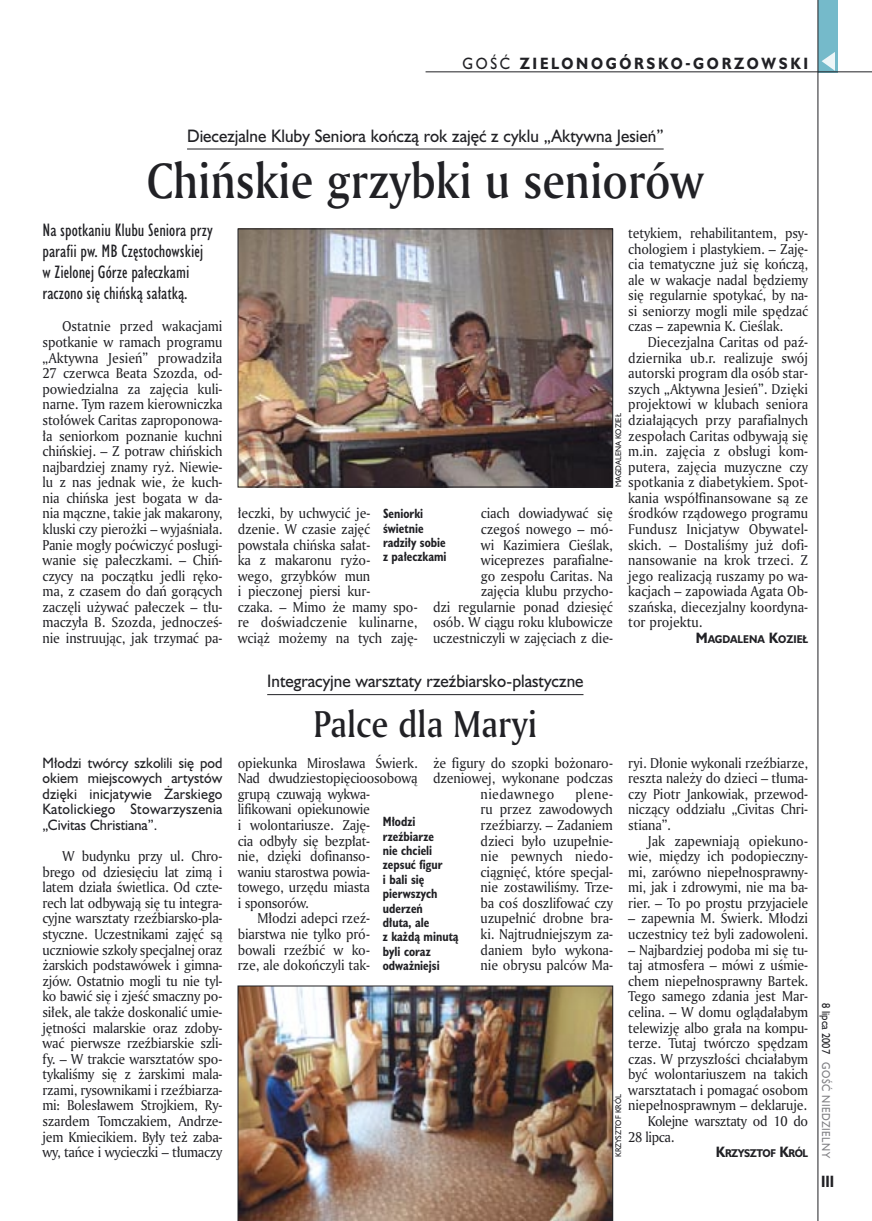
<style>
.page{position:relative;width:872px;height:1221px;background:#fff}
.page>*{position:absolute;margin:0;border:0;box-sizing:border-box;transform-origin:0 0}
._05a_tytyl_AmMd_32_pt{font:48px "Amerigo Md PL";color:#212125;scale:.9 1}
._05-9_tytyl_AmMd_24_pt{font:36px "Amerigo Md PL";color:#212125;scale:.9 1}
._06-4_lead_lokal_HuCn_11_pt{font:16.5px/21px "Humanst 521 Cn PL";color:#212125}
._04-3_nadtytul_lokal{font:16.5px "Humanst 521 PL";color:#212125;scale:.94 1}
._15b_temat_prawo{font:700 15px "Humanst 521 PL";letter-spacing:.2em;color:#212125;scale:.9 1}
._17_pagina_prawa{font:700 15px "Humanst 521 Cn PL";color:#212125;scale:.94 1}
._01_body_tekst{font:13.8px/15.6px "Amerigo PL";letter-spacing:-.01em;color:#212125;text-align:justify;scale:.94 1}
._06-5_lead_lokal_maly_Hu_9_pt{font:13.8px/15.6px "Humanst 521 PL";letter-spacing:.025em;color:#212125;text-align:justify;scale:.94 1}
._01_body_tekst-2{font:13.8px/15.6px "Amerigo PL";letter-spacing:-.03em;color:#212125;scale:.94 1}
._01_body_tekst-3{font:13.8px "Amerigo PL";letter-spacing:.025em;color:#212125;scale:.94 1}
._09_podpis_zdjecia_HuCnB{font:700 12.3px/14.4px "Humanst 521 Cn PL";color:#212125;scale:.94 1}
._19a_data_prawa_GOSC{font:10.5px "Humanst 521 PL";letter-spacing:.05em;color:#7f7f83;scale:.9 1}
._19_data_prawa{font:10.5px "Humanst 521 PL";color:#212125;scale:.9 1}
._12a_autor_na_koncu_HuBd{font:700 10.35px "Humanst 521 PL";letter-spacing:-.015em;color:#212125;scale:.9 1}
._12a_autor_na_koncu_HuBd-2{font:700 10.35px "Humanst 521 PL";letter-spacing:-.04em;color:#212125;scale:.9 1}
._09a_autor_zdjecia_Hu_5_pt{font:7.5px "Humanst 521 PL";color:#212125;scale:.94 1}
.s1{font-weight:400}
.s2{font-size:13.8px}
</style>
<div class="page">
<div style="left:818px;top:0;width:19px;height:72px;background:#75baca"></div>
<hr style="left:817px;top:0;width:1px;height:1220px;background:#212125">
<svg style="left:821px;top:52px;width:14px;height:19px"></svg>
<hr style="left:425px;top:72px;width:447px;height:1px;background:#212125">
<hr style="left:187px;top:149px;width:476px;height:1px;background:#212125">
<hr style="left:267px;top:694px;width:316px;height:1px;background:#212125">
<img style="left:240px;top:231px;width:371px;height:254px">
<div style="left:238px;top:229px;width:375px;height:258px;border:1px solid #212125"></div>
<img style="left:238px;top:985px;width:375px;height:235px">
<p class="_15b_temat_prawo" style="left:462px;top:53px;width:385px"><span class="s1">GOŚĆ</span> ZIELONOGÓRSKO-GORZOWSKI</p>
<p class="_04-3_nadtytul_lokal" style="left:187px;top:124px;width:508px">Diecezjalne Kluby Seniora kończą rok zajęć z cyklu „Aktywna Jesień”</p>
<p class="_05a_tytyl_AmMd_32_pt" style="left:147px;top:148px;width:620px">Chińskie grzybki u seniorów</p>
<p class="_06-4_lead_lokal_HuCn_11_pt" style="left:43px;top:219px;width:172px">Na spotkaniu Klubu Seniora przy parafii pw. MB Częstochowskiej w Zielonej Górze pałeczkami raczono się chińską sałatką.</p>
<p class="_01_body_tekst" style="left:43px;top:318px;width:193px;text-indent:20px">Ostatnie przed wakacjami spotkanie w ramach programu „Aktywna Jesień” prowadziła 27 czerwca Beata Szozda, od&shy;powiedzialna za zajęcia kuli&shy;narne. Tym razem kierowniczka stołówek Caritas zaproponowa&shy;ła seniorkom poznanie kuchni chińskiej. – Z potraw chińskich najbardziej znamy ryż. Niewie&shy;lu z nas jednak wie, że kuch&shy;nia chińska jest bogata w da&shy;nia mączne, takie jak makarony, kluski czy pierożki – wyjaśniała.<br>Panie mogły poćwiczyć posługi&shy;wanie się pałeczkami. – Chiń&shy;czycy na początku jedli ręko&shy;ma, z czasem do dań gorących zaczęli używać pałeczek – tłu&shy;maczyła B. Szozda, jednocześ&shy;nie instruując, jak trzymać pa-</p>
<p class="_01_body_tekst" style="left:628px;top:225px;width:193px">tetykiem, rehabilitantem, psy&shy;chologiem i plastykiem. – Zaję&shy;cia tematyczne już się kończą, ale w wakacje nadal będziemy się regularnie spotykać, by na&shy;si seniorzy mogli mile spędzać czas – zapewnia K. Cieślak.</p>
<p class="_01_body_tekst" style="left:628px;top:334px;width:193px;text-indent:20px">Diecezjalna Caritas od paź&shy;dziernika ub.r. realizuje swój autorski program dla osób star&shy;szych „Aktywna Jesień”. Dzięki projektowi w klubach seniora działających przy parafialnych zespołach Caritas odbywają się m.in. zajęcia z obsługi kom&shy;putera, zajęcia muzyczne czy spotkania z diabetykiem. Spot&shy;kania współfinansowane są ze środków rządowego programu Fundusz Inicjatyw Obywatel&shy;skich. – Dostaliśmy już dofi&shy;nansowanie na krok trzeci. Z jego realizacją ruszamy po wa&shy;kacjach – zapowiada Agata Ob&shy;szańska, diecezjalny koordyna&shy;tor projektu.</p>
<p class="_12a_autor_na_koncu_HuBd" style="left:696px;top:632px;width:126px"><span class="s2">M</span>AGDALENA <span class="s2">K</span>OZIEŁ</p>
<p class="_09a_autor_zdjecia_Hu_5_pt" style="left:613px;top:487px;width:80px;rotate:-90deg">MAGDALENA KOZIEŁ</p>
<p class="_01_body_tekst" style="left:238px;top:505px;width:193px;text-align:left">łeczki, by uchwycić je-<br>dzenie. W czasie zajęć powstała chińska sałat-<br>ka z makaronu ryżo-<br>wego, grzybków mun<br>i pieczonej piersi kur-<br>czaka. – Mimo że mamy spo&shy;re doświadczenie kulinarne, wciąż możemy na tych zaję-</p>
<p class="_01_body_tekst" style="left:433px;top:505px;width:193px;text-align:right">ciach dowiadywać się<br>czegoś nowego – mó-<br>wi Kazimiera Cieślak, wiceprezes parafialne-<br>go zespołu Caritas. Na<br>zajęcia klubu przycho-<br>dzi regularnie ponad dziesięć osób. W ciągu roku klubowicze uczestniczyli w zajęciach z die-</p>
<p class="_09_podpis_zdjecia_HuCnB" style="left:383px;top:506px;width:69px">Seniorki świetnie radziły sobie z pałeczkami</p>
<p class="_06-5_lead_lokal_maly_Hu_9_pt" style="left:43px;top:754px;width:193px">Młodzi twórcy szkolili się pod okiem miejscowych artystów dzięki inicjatywie Żarskiego Katolickiego Stowarzyszenia „Civitas Christiana”.</p>
<p class="_01_body_tekst" style="left:43px;top:848px;width:193px;text-indent:20px">W budynku przy ul. Chro&shy;brego od dziesięciu lat zimą i latem działa świetlica. Od czte&shy;rech lat odbywają się tu integra&shy;cyjne warsztaty rzeźbiarsko-pla&shy;styczne. Uczestnikami zajęć są uczniowie szkoły specjalnej oraz żarskich podstawówek i gimna&shy;zjów. Ostatnio mogli tu nie tyl&shy;ko bawić się i zjeść smaczny po&shy;siłek, ale także doskonalić umie&shy;jętności malarskie oraz zdoby&shy;wać pierwsze rzeźbiarskie szli&shy;fy. – W trakcie warsztatów spo&shy;tykaliśmy się z żarskimi mala&shy;rzami, rysownikami i rzeźbiarza&shy;mi: Bolesławem Strojkiem, Ry&shy;szardem Tomczakiem, Andrze&shy;jem Kmiecikiem. Były też zaba&shy;wy, tańce i wycieczki – tłumaczy</p>
<p class="_04-3_nadtytul_lokal" style="left:267px;top:670px;width:338px">Integracyjne warsztaty rzeźbiarsko-plastyczne</p>
<p class="_05-9_tytyl_AmMd_24_pt" style="left:313px;top:699px;width:250px">Palce dla Maryi</p>
<p class="_01_body_tekst" style="left:238px;top:754px;width:193px;text-align:left">opiekunka Mirosława Świerk.<br>Nad dwudziestopięcioosobową grupą czuwają wykwa&shy;lifikowani opiekunowie<br>i wolontariusze. Zaję-<br>cia odbyły się bezpłat-<br>nie, dzięki dofinanso-<br>waniu starostwa powia&shy;towego, urzędu miasta<br>i sponsorów.</p>
<p class="_01_body_tekst" style="left:238px;top:910px;width:142px;text-indent:20px">Młodzi adepci rzeź&shy;biarstwa nie tylko pró&shy;bowali rzeźbić w ko&shy;rze, ale dokończyli tak-</p>
<p class="_01_body_tekst" style="left:433px;top:754px;width:193px">że figury do szopki bożonaro-</p>
<p class="_01_body_tekst" style="left:433px;top:770px;width:193px">dzeniowej, wykonane podczas</p>
<p class="_01_body_tekst-3" style="left:480px;top:784px;width:80px">niedawnego</p>
<p class="_01_body_tekst" style="left:628px;top:754px;width:193px">ryi. Dłonie wykonali rzeźbiarze, reszta należy do dzieci – tłuma&shy;czy Piotr Jankowiak, przewod&shy;niczący oddziału „Civitas Chri&shy;stiana”.</p>
<p class="_01_body_tekst" style="left:628px;top:832px;width:193px;text-indent:20px">Jak zapewniają opiekuno&shy;wie, między ich podopieczny&shy;mi, zarówno niepełnosprawny&shy;mi, jak i zdrowymi, nie ma ba&shy;rier. – To po prostu przyjaciele</p>
<p class="_01_body_tekst" style="left:628px;top:910px;width:193px">– zapewnia M. Świerk. Młodzi uczestnicy też byli zadowoleni.</p>
<p class="_01_body_tekst" style="left:628px;top:941px;width:193px">– Najbardziej podoba mi się tu&shy;taj atmosfera – mówi z uśmie&shy;chem niepełnosprawny Bartek.<br>Tego samego zdania jest Mar&shy;celina. – W domu oglądałabym telewizję albo grała na kompu&shy;terze. Tutaj twórczo spędzam czas. W przyszłości chciałabym być wolontariuszem na takich warsztatach i pomagać osobom niepełnosprawnym – deklaruje.</p>
<p class="_01_body_tekst-2" style="left:628px;top:1112px;width:193px;text-indent:20px">Kolejne warsztaty od 10 do<br>28 lipca.</p>
<p class="_12a_autor_na_koncu_HuBd-2" style="left:716px;top:1146px;width:104px"><span class="s2">K</span>RZYSZTOF <span class="s2">K</span>RÓL</p>
<p class="_01_body_tekst" style="left:480px;top:785px;width:142px;text-indent:95px">plene&shy;ru przez zawodowych rzeźbiarzy. – Zadaniem dzieci było uzupełnie&shy;nie pewnych niedo&shy;ciągnięć, które specjal&shy;nie zostawiliśmy. Trze&shy;ba coś doszlifować czy uzupełnić drobne bra&shy;ki. Najtrudniejszym za&shy;daniem było wykona&shy;nie obrysu palców Ma-</p>
<p class="_09_podpis_zdjecia_HuCnB" style="left:383px;top:814px;width:82px">Młodzi rzeźbiarze<br>nie chcieli zepsuć figur<br>i bali się pierwszych uderzeń<br>dłuta, ale<br>z każdą minutą byli coraz odważniejsi</p>
<p class="_09a_autor_zdjecia_Hu_5_pt" style="left:613px;top:1156px;width:69px;rotate:-90deg">KRZYSZTOF KRÓL</p>
<p class="_19_data_prawa" style="left:833px;top:1002px;width:58px;rotate:90deg">8 lipca 2007</p>
<p class="_19a_data_prawa_GOSC" style="left:833px;top:1062px;width:108px;rotate:90deg">GOŚĆ NIEDZIELNY</p>
<p class="_17_pagina_prawa" style="left:821px;top:1171px;width:15px">III</p>
</div>
